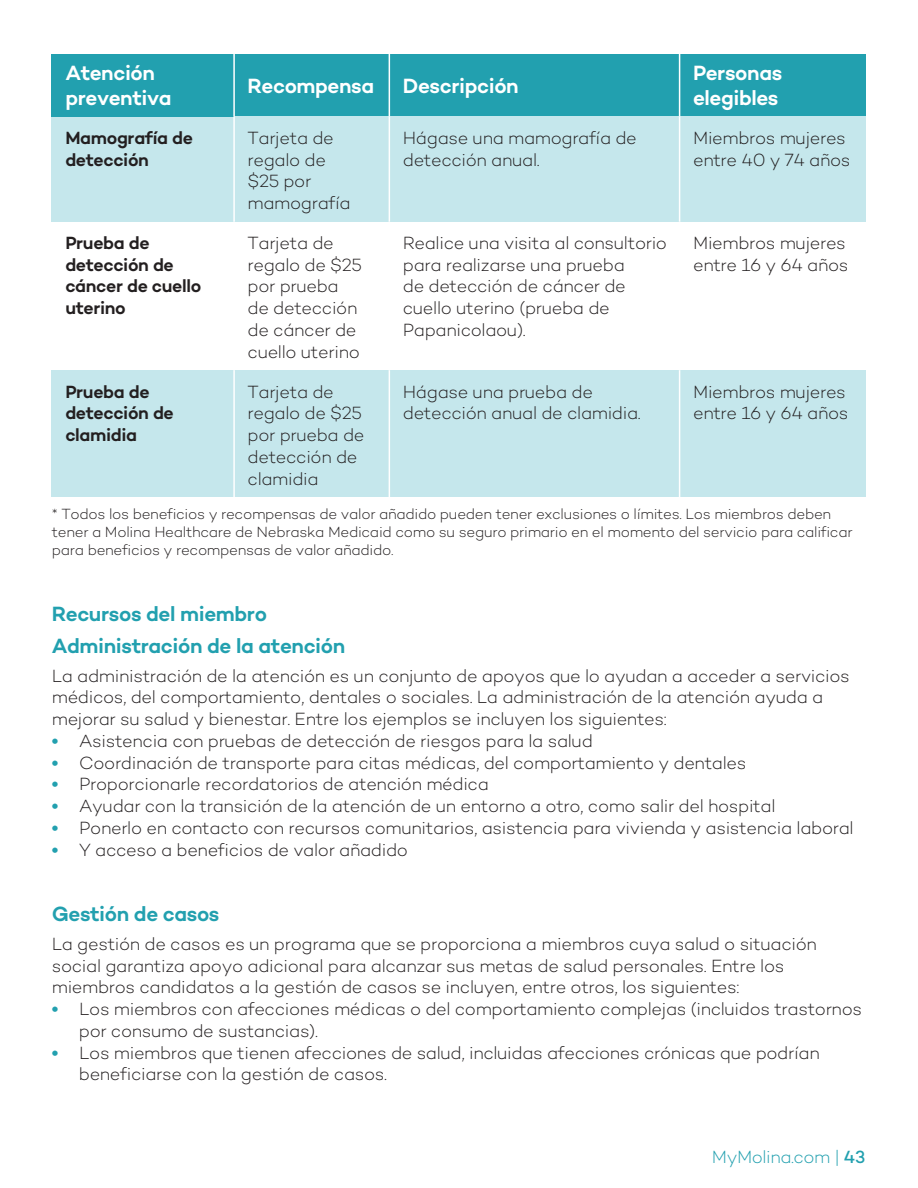
<style>
.page{position:relative;width:918px;height:1188px;background:#fff}
.page>*{position:absolute;margin:0;border:0;box-sizing:border-box;transform-origin:0 0}
.t1{font:600 21px "Campton";letter-spacing:-.02em;color:#22a0af}
.t2{font:600 21px/25.2px "Campton";letter-spacing:-.02em;color:#fff}
.t3{font:300 18px/21.8px "Campton";letter-spacing:-.02em;color:#231f20}
.t4{font:600 18px/21.8px "Campton";letter-spacing:-.02em;color:#231f20}
.t5{font:300 18px "Campton";letter-spacing:-.025em;color:#22a0af}
.t6{font:300 15px/18px "Campton";letter-spacing:-.02em;color:#231f20}
.s1{font-weight:600;font-size:19.5px;color:#22a0af}
.s2{font-weight:500}
</style>
<div class="page">
<div style="left:52px;top:116px;width:182px;height:105px;background:#c5e7ec"></div>
<div style="left:52px;top:370px;width:182px;height:127px;background:#c5e7ec"></div>
<div style="left:52px;top:54px;width:182px;height:62px;background:#22a0af"></div>
<div style="left:234px;top:54px;width:155px;height:62px;background:#22a0af"></div>
<div style="left:389px;top:54px;width:291px;height:62px;background:#22a0af"></div>
<div style="left:680px;top:54px;width:186px;height:62px;background:#22a0af"></div>
<div style="left:234px;top:116px;width:155px;height:105px;background:#c5e7ec"></div>
<div style="left:389px;top:116px;width:291px;height:105px;background:#c5e7ec"></div>
<div style="left:680px;top:116px;width:186px;height:105px;background:#c5e7ec"></div>
<div style="left:234px;top:370px;width:155px;height:127px;background:#c5e7ec"></div>
<div style="left:389px;top:370px;width:291px;height:127px;background:#c5e7ec"></div>
<div style="left:680px;top:370px;width:186px;height:127px;background:#c5e7ec"></div>
<hr style="left:233px;top:54px;width:2px;height:62px;background:#fff">
<hr style="left:389px;top:54px;width:1px;height:62px;background:#fff">
<hr style="left:679px;top:54px;width:1px;height:62px;background:#fff">
<hr style="left:233px;top:116px;width:2px;height:105px;background:#fff">
<hr style="left:389px;top:116px;width:1px;height:105px;background:#fff">
<hr style="left:679px;top:116px;width:1px;height:105px;background:#fff">
<hr style="left:233px;top:370px;width:2px;height:127px;background:#fff">
<hr style="left:389px;top:370px;width:1px;height:127px;background:#fff">
<hr style="left:679px;top:370px;width:1px;height:127px;background:#fff">
<p class="t2" style="left:65px;top:60px;width:108px">Atención preventiva</p>
<p class="t2" style="left:248px;top:73px;width:128px">Recompensa</p>
<p class="t2" style="left:403px;top:73px;width:118px">Descripción</p>
<p class="t2" style="left:693px;top:60px;width:91px">Personas elegibles</p>
<p class="t4" style="left:65px;top:126px;width:129px">Mamografía de detección</p>
<p class="t3" style="left:248px;top:127px;width:105px">Tarjeta de regalo de $25 por mamografía</p>
<p class="t3" style="left:403px;top:126px;width:236px">Hágase una mamografía de detección anual.</p>
<p class="t3" style="left:693px;top:126px;width:159px">Miembros mujeres entre 40 y 74 años</p>
<p class="t4" style="left:65px;top:232px;width:137px">Prueba de detección de cáncer de cuello uterino</p>
<p class="t3" style="left:248px;top:232px;width:116px">Tarjeta de regalo de $25 por prueba de detección de cáncer de cuello uterino</p>
<p class="t3" style="left:403px;top:232px;width:266px">Realice una visita al consultorio para realizarse una prueba<br>de detección de cáncer de cuello uterino (prueba de<br>Papanicolaou).</p>
<p class="t3" style="left:693px;top:232px;width:157px">Miembros mujeres entre 16 y 64 años</p>
<p class="t4" style="left:65px;top:380px;width:110px">Prueba de detección de clamidia</p>
<p class="t3" style="left:248px;top:380px;width:118px">Tarjeta de regalo de $25 por prueba de detección de clamidia</p>
<p class="t3" style="left:403px;top:380px;width:239px">Hágase una prueba de detección anual de clamidia.</p>
<p class="t3" style="left:693px;top:380px;width:157px">Miembros mujeres entre 16 y 64 años</p>
<p class="t6" style="left:52px;top:505px;width:802px">* Todos los beneficios y recompensas de valor añadido pueden tener exclusiones o límites. Los miembros deben tener a Molina Healthcare de Nebraska Medicaid como su seguro primario en el momento del servicio para calificar para beneficios y recompensas de valor añadido.</p>
<h3 class="t1" style="left:52px;top:601px;width:217px">Recursos del miembro</h3>
<h3 class="t1" style="left:52px;top:633px;width:295px">Administración de la atención</h3>
<p class="t3" style="left:52px;top:664px;width:800px">La administración de la atención es un conjunto de apoyos que lo ayudan a acceder a servicios médicos, del comportamiento, dentales o sociales. La administración de la atención ayuda a mejorar su salud y bienestar. Entre los ejemplos se incluyen los siguientes:</p>
<p class="t3" style="left:52px;top:730px;width:543px"><span class="s1">•</span> Asistencia con pruebas de detección de riesgos para la salud</p>
<p class="t3" style="left:52px;top:751px;width:696px"><span class="s1">•</span> Coordinación de transporte para citas médicas, del comportamiento y dentales</p>
<p class="t3" style="left:52px;top:773px;width:439px"><span class="s1">•</span> Proporcionarle recordatorios de atención médica</p>
<p class="t3" style="left:52px;top:795px;width:725px"><span class="s1">•</span> Ayudar con la transición de la atención de un entorno a otro, como salir del hospital</p>
<p class="t3" style="left:52px;top:817px;width:803px"><span class="s1">•</span> Ponerlo en contacto con recursos comunitarios, asistencia para vivienda y asistencia laboral</p>
<p class="t3" style="left:52px;top:838px;width:358px"><span class="s1">•</span> Y acceso a beneficios de valor añadido</p>
<h3 class="t1" style="left:52px;top:901px;width:169px">Gestión de casos</h3>
<p class="t3" style="left:52px;top:932px;width:767px">La gestión de casos es un programa que se proporciona a miembros cuya salud o situación social garantiza apoyo adicional para alcanzar sus metas de salud personales. Entre los miembros candidatos a la gestión de casos se incluyen, entre otros, los siguientes:</p>
<p class="t3" style="left:79px;top:998px;width:785px;text-indent:-27px"><span class="s1">•</span> Los miembros con afecciones médicas o del comportamiento complejas (incluidos trastornos por consumo de sustancias).</p>
<p class="t3" style="left:79px;top:1041px;width:742px;text-indent:-27px"><span class="s1">•</span> Los miembros que tienen afecciones de salud, incluidas afecciones crónicas que podrían beneficiarse con la gestión de casos.</p>
<p class="t5" style="left:712px;top:1146px;width:155px">MyMolina.com | <span class="s2">43</span></p>
</div>
